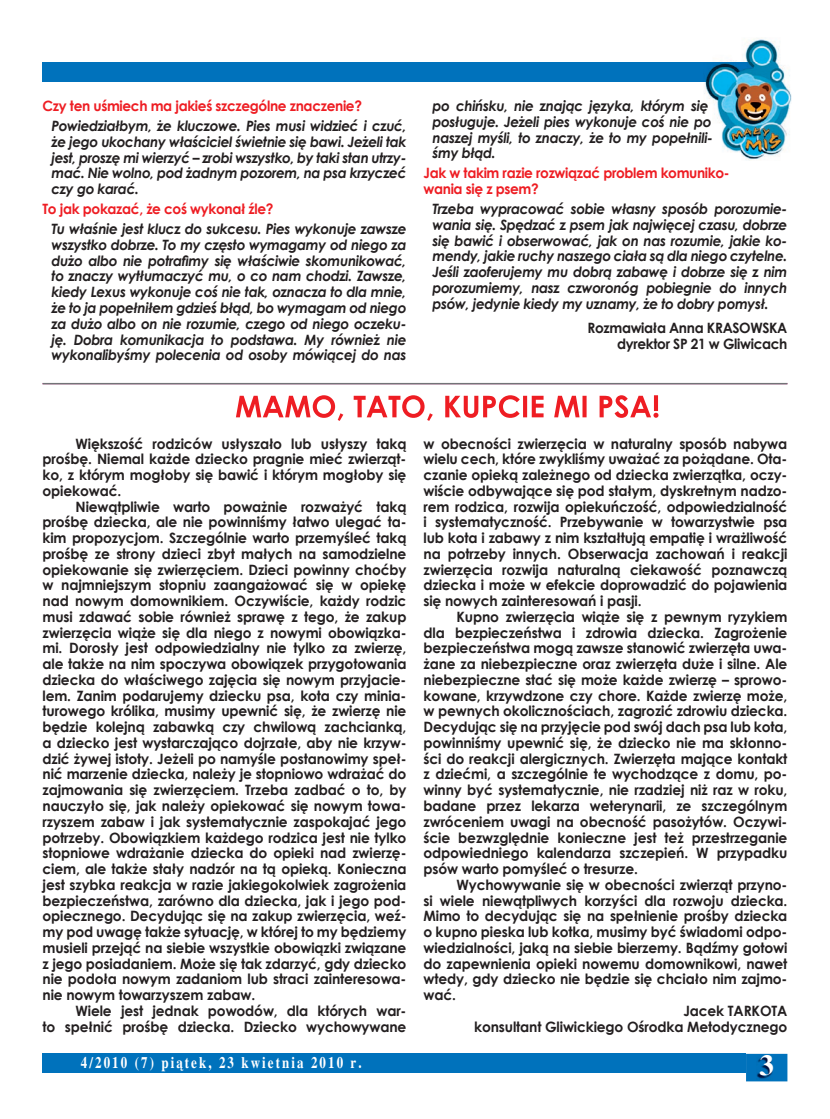
<style>
.page{position:relative;width:830px;height:1119px;background:#fff}
.page>*{position:absolute;margin:0;border:0;box-sizing:border-box;transform-origin:0 0}
.t1{font:700 29.1px "Times New Roman";color:#fff}
.t2{font:700 16.2px "Times New Roman";letter-spacing:.16em;color:#fff;scale:.8 1}
.t3{font:700 14.25px/15.8px "Century Gothic";letter-spacing:-.01em;color:#231f20;text-align:justify}
.t4{font:italic 700 14.25px/15.8px "Century Gothic";letter-spacing:-.025em;color:#231f20;text-align:justify;scale:.96 1}
.t5{font:700 14.25px/15.8px "Century Gothic";letter-spacing:-.025em;color:#ee1d23;scale:.96 1}
.t6{font:700 14.25px/15.8px "Century Gothic";letter-spacing:-.01em;color:#231f20;text-align:right;scale:.96 1}
</style>
<div class="page">
<div style="left:43px;top:1053px;width:702px;height:19px;background:#0072bc"></div>
<svg style="left:745px;top:1053px;width:42px;height:28px"></svg>
<img style="left:756px;top:1055px;width:16px;height:24px">
<div style="left:43px;top:63px;width:660px;height:19px;background:#0072bc"></div>
<img style="left:703px;top:39px;width:88px;height:121px">
<img style="left:703px;top:63px;width:66px;height:19px">
<hr style="left:43px;top:383px;width:744px;height:1px;background:#727477">
<svg style="left:236px;top:395px;width:422px;height:26px"></svg>
<p class="t5" style="left:43px;top:97px;width:334px">Czy ten uśmiech ma jakieś szczególne znaczenie?</p>
<p class="t4" style="left:52px;top:117px;width:371px">Powiedziałbym, że kluczowe. Pies musi widzieć i czuć, że jego ukochany właściciel świetnie się bawi. Jeżeli tak jest, proszę mi wierzyć – zrobi wszystko, by taki stan utrzy&shy;mać. Nie wolno, pod żadnym pozorem, na psa krzyczeć czy go karać.</p>
<p class="t5" style="left:43px;top:200px;width:242px">To jak pokazać, że coś wykonał źle?</p>
<p class="t4" style="left:52px;top:220px;width:371px">Tu właśnie jest klucz do sukcesu. Pies wykonuje zawsze wszystko dobrze. To my często wymagamy od niego za dużo albo nie potrafimy się właściwie skomunikować, to znaczy wytłumaczyć mu, o co nam chodzi. Zawsze, kiedy Lexus wykonuje coś nie tak, oznacza to dla mnie, że to ja popełniłem gdzieś błąd, bo wymagam od niego za dużo albo on nie rozumie, czego od niego oczeku&shy;ję. Dobra komunikacja to podstawa. My również nie wykonalibyśmy polecenia od osoby mówiącej do nas</p>
<p class="t4" style="left:432px;top:97px;width:293px;text-align:left">po chińsku, nie znając języka, którym się posługuje. Jeżeli pies wykonuje coś nie po naszej myśli, to znaczy, że to my popełnili&shy;śmy błąd.</p>
<p class="t5" style="left:423px;top:165px;width:320px">Jak w takim razie rozwiązać problem komuniko&shy;wania się z psem?</p>
<p class="t4" style="left:432px;top:200px;width:371px">Trzeba wypracować sobie własny sposób porozumie&shy;wania się. Spędzać z psem jak najwięcej czasu, dobrze się bawić i obserwować, jak on nas rozumie, jakie ko&shy;mendy, jakie ruchy naszego ciała są dla niego czytelne.<br>Jeśli zaoferujemy mu dobrą zabawę i dobrze się z nim porozumiemy, nasz czworonóg pobiegnie do innych psów, jedynie kiedy my uznamy, że to dobry pomysł.</p>
<p class="t6" style="left:587px;top:319px;width:210px">Rozmawiała Anna KRASOWSKA dyrektor SP 21 w Gliwicach</p>
<p class="t3" style="left:43px;top:435px;width:365px;text-indent:33px">Większość rodziców usłyszało lub usłyszy taką prośbę. Niemal każde dziecko pragnie mieć zwierząt&shy;ko, z którym mogłoby się bawić i którym mogłoby się opiekować.</p>
<p class="t3" style="left:43px;top:498px;width:365px;text-indent:33px">Niewątpliwie warto poważnie rozważyć taką prośbę dziecka, ale nie powinniśmy łatwo ulegać ta&shy;kim propozycjom. Szczególnie warto przemyśleć taką prośbę ze strony dzieci zbyt małych na samodzielne opiekowanie się zwierzęciem. Dzieci powinny choćby w najmniejszym stopniu zaangażować się w opiekę nad nowym domownikiem. Oczywiście, każdy rodzic musi zdawać sobie również sprawę z tego, że zakup zwierzęcia wiąże się dla niego z nowymi obowiązka&shy;mi. Dorosły jest odpowiedzialny nie tylko za zwierzę, ale także na nim spoczywa obowiązek przygotowania dziecka do właściwego zajęcia się nowym przyjacie&shy;lem. Zanim podarujemy dziecku psa, kota czy minia&shy;turowego królika, musimy upewnić się, że zwierzę nie będzie kolejną zabawką czy chwilową zachcianką, a dziecko jest wystarczająco dojrzałe, aby nie krzyw&shy;dzić żywej istoty. Jeżeli po namyśle postanowimy speł&shy;nić marzenie dziecka, należy je stopniowo wdrażać do zajmowania się zwierzęciem. Trzeba zadbać o to, by nauczyło się, jak należy opiekować się nowym towa&shy;rzyszem zabaw i jak systematycznie zaspokajać jego potrzeby. Obowiązkiem każdego rodzica jest nie tylko stopniowe wdrażanie dziecka do opieki nad zwierzę&shy;ciem, ale także stały nadzór na tą opieką. Konieczna jest szybka reakcja w razie jakiegokolwiek zagrożenia bezpieczeństwa, zarówno dla dziecka, jak i jego pod&shy;opiecznego. Decydując się na zakup zwierzęcia, weź&shy;my pod uwagę także sytuację, w której to my będziemy musieli przejąć na siebie wszystkie obowiązki związane z jego posiadaniem. Może się tak zdarzyć, gdy dziecko nie podoła nowym zadaniom lub straci zainteresowa&shy;nie nowym towarzyszem zabaw.</p>
<p class="t3" style="left:43px;top:1002px;width:365px;text-align:right">Wiele jest jednak powodów, dla których war-<br>to spełnić prośbę dziecka. Dziecko wychowywane</p>
<p class="t3" style="left:423px;top:435px;width:365px">w obecności zwierzęcia w naturalny sposób nabywa wielu cech, które zwykliśmy uważać za pożądane. Ota&shy;czanie opieką zależnego od dziecka zwierzątka, oczy&shy;wiście odbywające się pod stałym, dyskretnym nadzo&shy;rem rodzica, rozwija opiekuńczość, odpowiedzialność i systematyczność. Przebywanie w towarzystwie psa lub kota i zabawy z nim kształtują empatię i wrażliwość na potrzeby innych. Obserwacja zachowań i reakcji zwierzęcia rozwija naturalną ciekawość poznawczą dziecka i może w efekcie doprowadzić do pojawienia się nowych zainteresowań i pasji.</p>
<p class="t3" style="left:423px;top:608px;width:365px;text-indent:33px">Kupno zwierzęcia wiąże się z pewnym ryzykiem dla bezpieczeństwa i zdrowia dziecka. Zagrożenie bezpieczeństwa mogą zawsze stanowić zwierzęta uwa&shy;żane za niebezpieczne oraz zwierzęta duże i silne. Ale niebezpieczne stać się może każde zwierzę – sprowo&shy;kowane, krzywdzone czy chore. Każde zwierzę może, w pewnych okolicznościach, zagrozić zdrowiu dziecka.<br>Decydując się na przyjęcie pod swój dach psa lub kota, powinniśmy upewnić się, że dziecko nie ma skłonno&shy;ści do reakcji alergicznych. Zwierzęta mające kontakt z dziećmi, a szczególnie te wychodzące z domu, po&shy;winny być systematycznie, nie rzadziej niż raz w roku, badane przez lekarza weterynarii, ze szczególnym zwróceniem uwagi na obecność pasożytów. Oczywi&shy;ście bezwzględnie konieczne jest też przestrzeganie odpowiedniego kalendarza szczepień. W przypadku psów warto pomyśleć o tresurze.</p>
<p class="t3" style="left:456px;top:876px;width:332px">Wychowywanie się w obecności zwierząt przyno-</p>
<p class="t3" style="left:423px;top:891px;width:365px">si wiele niewątpliwych korzyści dla rozwoju dziecka.</p>
<p class="t3" style="left:423px;top:907px;width:365px">Mimo to decydując się na spełnienie prośby dziecka</p>
<p class="t3" style="left:423px;top:923px;width:365px">o kupno pieska lub kotka, musimy być świadomi odpo-</p>
<p class="t3" style="left:423px;top:939px;width:365px">wiedzialności, jaką na siebie bierzemy. Bądźmy gotowi</p>
<p class="t3" style="left:423px;top:954px;width:365px">do zapewnienia opieki nowemu domownikowi, nawet</p>
<p class="t3" style="left:423px;top:970px;width:365px">wtedy, gdy dziecko nie będzie się chciało nim zajmo-</p>
<p class="t3" style="left:423px;top:986px;width:34px">wać.</p>
<p class="t3" style="left:683px;top:1002px;width:105px">Jacek TARKOTA</p>
<p class="t3" style="left:474px;top:1017px;width:314px">konsultant Gliwickiego Ośrodka Metodycznego</p>
<p class="t2" style="left:81px;top:1052px;width:352px">4/2010 (7) piątek, 23 kwietnia 2010 r.</p>
<h1 class="t1" style="left:759px;top:1048px;width:16px">3</h1>
</div>
